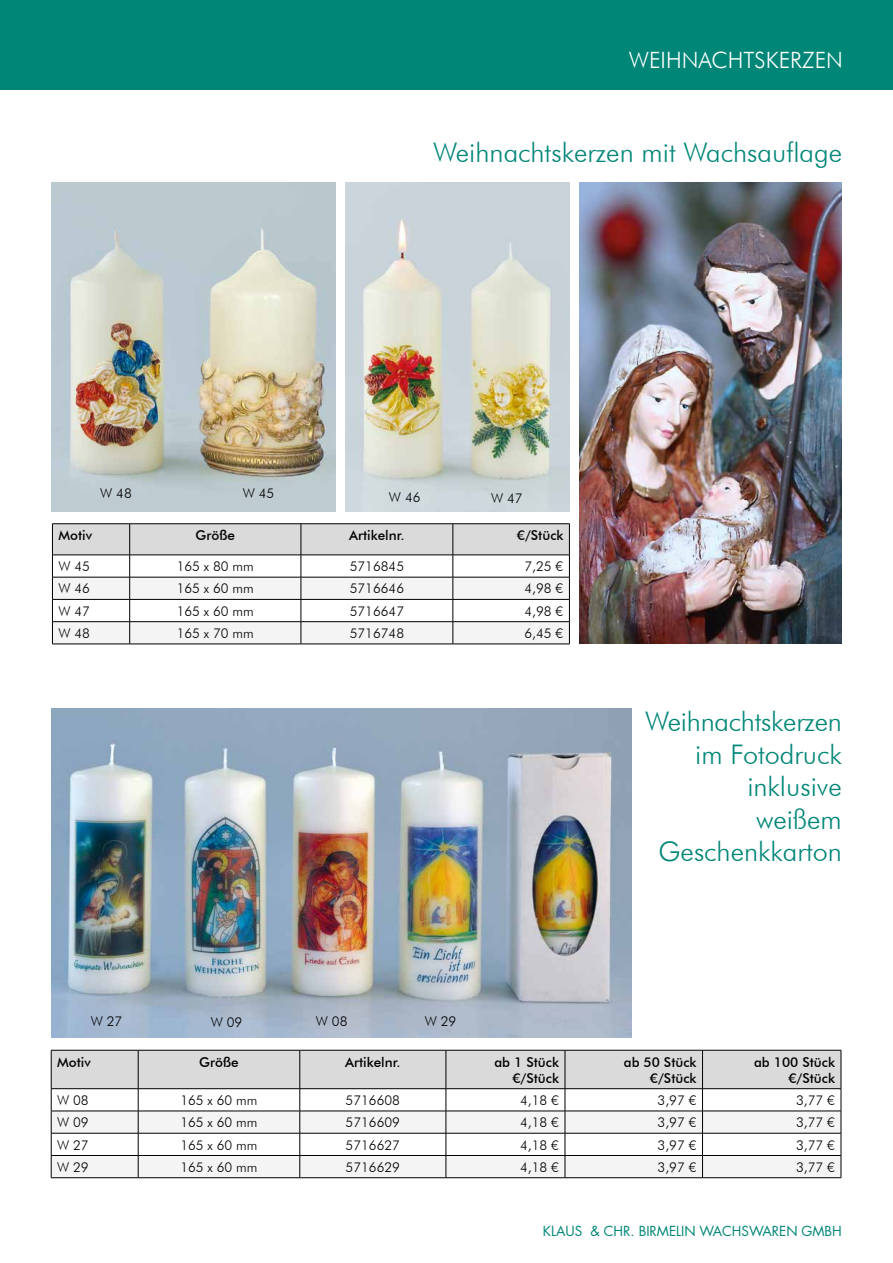
<style>
.page{position:relative;width:893px;height:1263px;background:#fff}
.page>*{position:absolute;margin:0;border:0;box-sizing:border-box;transform-origin:0 0}
.t1{font:300 27px/32.4px "Futura BT";color:#008677;text-align:right}
.t2{font:300 22.5px "Futura BT";color:#fff}
.t3{font:300 13.5px "Futura BT";color:#000}
.t4{font:500 13.5px/16.2px "Futura BT";color:#000;text-align:right}
.t5{font:13.5px "Futura LT Pro";color:#008677}
</style>
<div class="page">
<div style="left:0;top:0;width:893px;height:89px;background:#008677"></div>
<img style="left:51px;top:708px;width:580px;height:329px">
<img style="left:579px;top:183px;width:262px;height:461px">
<img style="left:345px;top:183px;width:225px;height:329px">
<img style="left:52px;top:183px;width:283px;height:328px">
<svg style="left:51px;top:1050px;width:791px;height:127px"></svg>
<hr style="left:51px;top:1177px;width:87px;height:1px;background:#000">
<hr style="left:138px;top:1177px;width:162px;height:1px;background:#000">
<hr style="left:300px;top:1177px;width:146px;height:1px;background:#000">
<hr style="left:446px;top:1177px;width:119px;height:1px;background:#000">
<hr style="left:565px;top:1177px;width:137px;height:1px;background:#000">
<hr style="left:702px;top:1177px;width:139px;height:1px;background:#000">
<hr style="left:52px;top:523px;width:78px;height:1px;background:#000">
<hr style="left:130px;top:523px;width:171px;height:1px;background:#000">
<hr style="left:301px;top:523px;width:152px;height:1px;background:#000">
<hr style="left:453px;top:523px;width:117px;height:1px;background:#000">
<svg style="left:52px;top:524px;width:518px;height:120px"></svg>
<hr style="left:52px;top:644px;width:78px;height:1px;background:#000">
<hr style="left:130px;top:644px;width:171px;height:1px;background:#000">
<hr style="left:301px;top:644px;width:152px;height:1px;background:#000">
<hr style="left:453px;top:644px;width:117px;height:1px;background:#000">
<h2 class="t2" style="left:629px;top:46px;width:216px">WEIHNACHTSKERZEN</h2>
<h1 class="t1" style="left:433px;top:136px;width:411px">Weihnachtskerzen mit Wachsauflage</h1>
<p class="t3" style="left:100px;top:485px;width:33px">W 48</p>
<p class="t3" style="left:243px;top:485px;width:33px">W 45</p>
<p class="t3" style="left:389px;top:489px;width:33px">W 46</p>
<p class="t3" style="left:491px;top:490px;width:33px">W 47</p>
<p class="t4" style="left:58px;top:527px;width:35px">Motiv</p>
<p class="t4" style="left:196px;top:527px;width:41px">Größe</p>
<p class="t4" style="left:349px;top:527px;width:57px">Artikelnr.</p>
<p class="t4" style="left:517px;top:527px;width:48px">€/Stück</p>
<p class="t3" style="left:58px;top:558px;width:33px">W 45</p>
<p class="t3" style="left:177px;top:558px;width:79px">165 x 80 mm</p>
<p class="t3" style="left:350px;top:558px;width:56px">5716845</p>
<p class="t3" style="left:524px;top:558px;width:40px">7,25 €</p>
<p class="t3" style="left:58px;top:580px;width:33px">W 46</p>
<p class="t3" style="left:177px;top:580px;width:79px">165 x 60 mm</p>
<p class="t3" style="left:350px;top:580px;width:56px">5716646</p>
<p class="t3" style="left:524px;top:580px;width:40px">4,98 €</p>
<p class="t3" style="left:58px;top:603px;width:33px">W 47</p>
<p class="t3" style="left:177px;top:603px;width:79px">165 x 60 mm</p>
<p class="t3" style="left:350px;top:603px;width:56px">5716647</p>
<p class="t3" style="left:524px;top:603px;width:40px">4,98 €</p>
<p class="t3" style="left:58px;top:625px;width:33px">W 48</p>
<p class="t3" style="left:177px;top:625px;width:79px">165 x 70 mm</p>
<p class="t3" style="left:350px;top:625px;width:56px">5716748</p>
<p class="t3" style="left:524px;top:625px;width:40px">6,45 €</p>
<p class="t3" style="left:91px;top:1013px;width:33px">W 27</p>
<p class="t3" style="left:211px;top:1013px;width:33px">W 09</p>
<p class="t3" style="left:316px;top:1013px;width:33px">W 08</p>
<p class="t3" style="left:425px;top:1013px;width:33px">W 29</p>
<h1 class="t1" style="left:645px;top:705px;width:198px">Weihnachtskerzen im Fotodruck inklusive<br>weißem<br>Geschenkkarton</h1>
<p class="t4" style="left:57px;top:1053px;width:35px">Motiv</p>
<p class="t4" style="left:199px;top:1053px;width:41px">Größe</p>
<p class="t4" style="left:345px;top:1053px;width:57px">Artikelnr.</p>
<p class="t4" style="left:494px;top:1053px;width:66px">ab 1 Stück €/Stück</p>
<p class="t4" style="left:624px;top:1053px;width:74px">ab 50 Stück €/Stück</p>
<p class="t4" style="left:754px;top:1053px;width:82px">ab 100 Stück €/Stück</p>
<p class="t3" style="left:57px;top:1092px;width:33px">W 08</p>
<p class="t3" style="left:180px;top:1092px;width:79px">165 x 60 mm</p>
<p class="t3" style="left:346px;top:1092px;width:56px">5716608</p>
<p class="t3" style="left:520px;top:1092px;width:40px">4,18 €</p>
<p class="t3" style="left:658px;top:1092px;width:40px">3,97 €</p>
<p class="t3" style="left:796px;top:1092px;width:40px">3,77 €</p>
<p class="t3" style="left:57px;top:1114px;width:33px">W 09</p>
<p class="t3" style="left:180px;top:1114px;width:79px">165 x 60 mm</p>
<p class="t3" style="left:346px;top:1114px;width:56px">5716609</p>
<p class="t3" style="left:520px;top:1114px;width:40px">4,18 €</p>
<p class="t3" style="left:658px;top:1114px;width:40px">3,97 €</p>
<p class="t3" style="left:796px;top:1114px;width:40px">3,77 €</p>
<p class="t3" style="left:57px;top:1136px;width:33px">W 27</p>
<p class="t3" style="left:180px;top:1136px;width:79px">165 x 60 mm</p>
<p class="t3" style="left:346px;top:1136px;width:56px">5716627</p>
<p class="t3" style="left:520px;top:1136px;width:40px">4,18 €</p>
<p class="t3" style="left:658px;top:1136px;width:40px">3,97 €</p>
<p class="t3" style="left:796px;top:1136px;width:40px">3,77 €</p>
<p class="t3" style="left:57px;top:1159px;width:33px">W 29</p>
<p class="t3" style="left:180px;top:1159px;width:79px">165 x 60 mm</p>
<p class="t3" style="left:346px;top:1159px;width:56px">5716629</p>
<p class="t3" style="left:520px;top:1159px;width:40px">4,18 €</p>
<p class="t3" style="left:658px;top:1159px;width:40px">3,97 €</p>
<p class="t3" style="left:796px;top:1159px;width:40px">3,77 €</p>
<p class="t5" style="left:543px;top:1222px;width:301px">KLAUS &amp; CHR. BIRMELIN WACHSWAREN GMBH</p>
</div>
